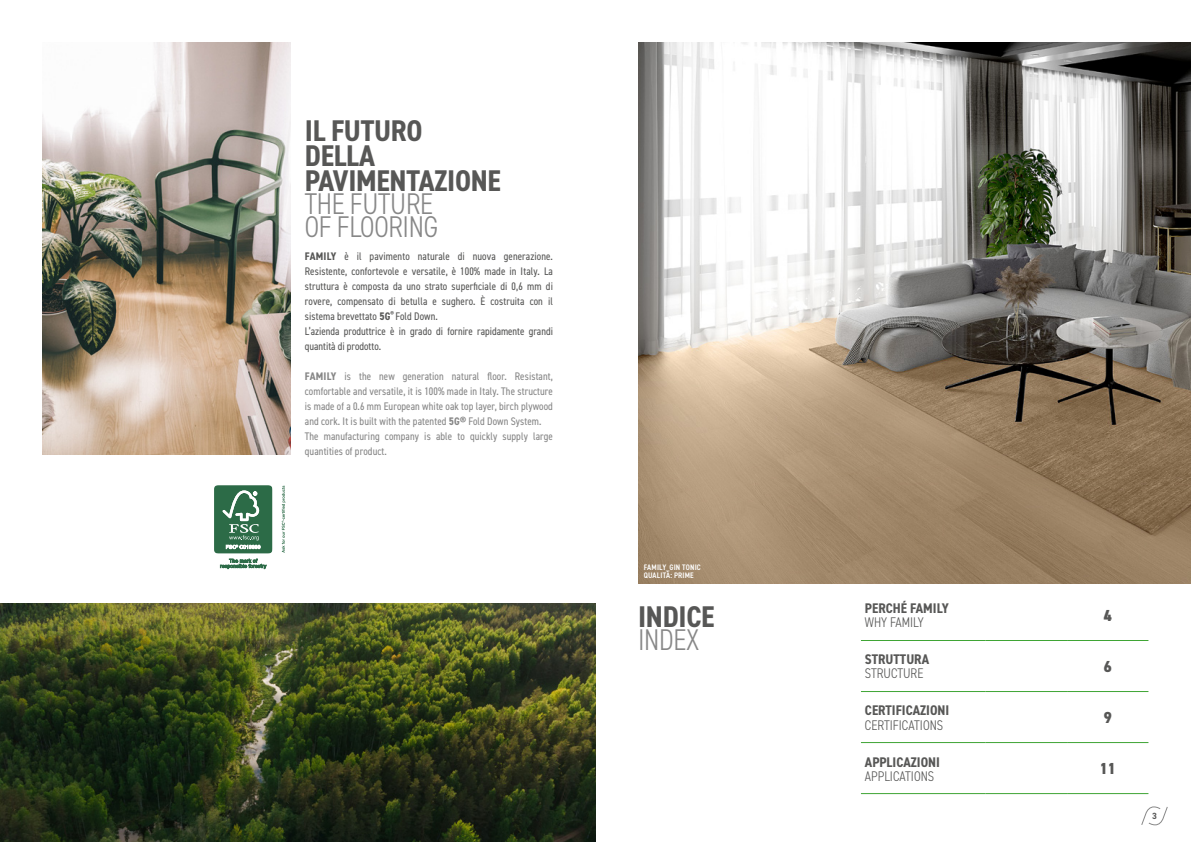
<style>
.page{position:relative;width:1191px;height:842px;background:#fff}
.page>*{position:absolute;margin:0;border:0;box-sizing:border-box;transform-origin:0 0}
.t1{font:700 condensed 30px "DIN2014";letter-spacing:-.01em;color:#575756}
.t2{font:300 condensed 30px "DIN2014";letter-spacing:-.01em;color:#878787}
.t3{font:800 condensed 16px "DIN2014";color:#575756}
.t4{font:700 condensed 14px/14px "DIN2014";color:#575756}
.t5{font:300 condensed 14px "DIN2014";color:#575756}
.t6{font:condensed 11px/15px "DIN2014";color:#575756;text-align:justify}
.t7{font:condensed 11px/15px "DIN2014";letter-spacing:.01em;color:#878787;text-align:justify}
.t8{font:700 9px "DIN2014";color:#575756}
.t9{font:600 condensed 8px "DIN2014";letter-spacing:.02em;color:#fff}
.s1{font-weight:700}
.s2{font-weight:300}
</style>
<div class="page">
<svg style="left:1141px;top:806px;width:27px;height:20px"></svg>
<img style="left:638px;top:43px;width:553px;height:541px">
<img style="left:43px;top:43px;width:248px;height:411px">
<img style="left:0;top:604px;width:595px;height:238px">
<hr style="left:861px;top:691px;width:124px;height:1px;background:#3fa535">
<hr style="left:985px;top:691px;width:82px;height:1px;background:#3fa535">
<hr style="left:1067px;top:691px;width:81px;height:1px;background:#3fa535">
<hr style="left:861px;top:742px;width:124px;height:1px;background:#3fa535">
<hr style="left:985px;top:742px;width:82px;height:1px;background:#3fa535">
<hr style="left:1067px;top:742px;width:81px;height:1px;background:#3fa535">
<hr style="left:861px;top:793px;width:124px;height:1px;background:#3fa535">
<hr style="left:985px;top:793px;width:82px;height:1px;background:#3fa535">
<hr style="left:1067px;top:793px;width:81px;height:1px;background:#3fa535">
<hr style="left:861px;top:640px;width:124px;height:1px;background:#3fa535">
<hr style="left:985px;top:640px;width:82px;height:1px;background:#3fa535">
<hr style="left:1067px;top:640px;width:81px;height:1px;background:#3fa535">
<div style="left:214px;top:485px;width:58px;height:68px;background:#2c6b47;border-radius:3px"></div>
<div style="left:214px;top:486px;width:58px;height:67px;border:1px solid #2c6b47;border-radius:4px"></div>
<svg style="left:222px;top:490px;width:38px;height:59px"></svg>
<svg style="left:220px;top:559px;width:46px;height:10px"></svg>
<svg style="left:282px;top:486px;width:3px;height:67px"></svg>
<p class="t1" style="left:305px;top:110px;width:119px">IL FUTURO</p>
<p class="t1" style="left:305px;top:135px;width:72px">DELLA</p>
<p class="t1" style="left:305px;top:160px;width:198px">PAVIMENTAZIONE</p>
<p class="t2" style="left:305px;top:185px;width:130px">THE FUTURE</p>
<p class="t2" style="left:305px;top:208px;width:135px">OF FLOORING</p>
<p class="t6" style="left:305px;top:248px;width:250px"><span class="s1">FAMILY</span> è il pavimento naturale di nuova generazione.<br>Resistente, confortevole e versatile, è 100% made in Italy. La struttura è composta da uno strato superficiale di 0,6 mm di rovere, compensato di betulla e sughero. È costruita con il sistema brevettato <span class="s1">5G</span><sup>®</sup> Fold Down.</p>
<p class="t6" style="left:305px;top:323px;width:250px">L’azienda produttrice è in grado di fornire rapidamente grandi quantità di prodotto.</p>
<p class="t7" style="left:305px;top:368px;width:250px"><span class="s1">FAMILY</span> is the new generation natural floor. Resistant, comfortable and versatile, it is 100% made in Italy. The structure is made of a 0.6 mm European white oak top layer, birch plywood and cork. It is built with the patented <span class="s1">5G®</span> Fold Down System.</p>
<p class="t7" style="left:305px;top:428px;width:250px">The manufacturing company is able to quickly supply large quantities of product.</p>
<p class="t9" style="left:643px;top:562px;width:59px">FAMILY_GIN TONIC</p>
<p class="t9" style="left:643px;top:570px;width:51px">QUALITÀ: PRIME</p>
<p class="t1" style="left:638px;top:597px;width:78px">INDICE</p>
<p class="t2" style="left:638px;top:622px;width:63px">INDEX</p>
<p class="t4" style="left:865px;top:601px;width:85px">PERCHÉ FAMILY<br><span class="s2">WHY FAMILY</span></p>
<p class="t3" style="left:1103px;top:605px;width:9px">4</p>
<p class="t4" style="left:865px;top:652px;width:66px">STRUTTURA</p>
<p class="t5" style="left:865px;top:665px;width:60px">STRUCTURE</p>
<p class="t3" style="left:1103px;top:656px;width:9px">6</p>
<p class="t4" style="left:865px;top:703px;width:86px">CERTIFICAZIONI</p>
<p class="t5" style="left:865px;top:716px;width:80px">CERTIFICATIONS</p>
<p class="t4" style="left:865px;top:754px;width:77px">APPLICAZIONI</p>
<p class="t5" style="left:865px;top:767px;width:71px">APPLICATIONS</p>
<p class="t3" style="left:1103px;top:707px;width:9px">9</p>
<p class="t3" style="left:1099px;top:758px;width:17px">11</p>
<p class="t8" style="left:1152px;top:810px;width:6px">3</p>
</div>
